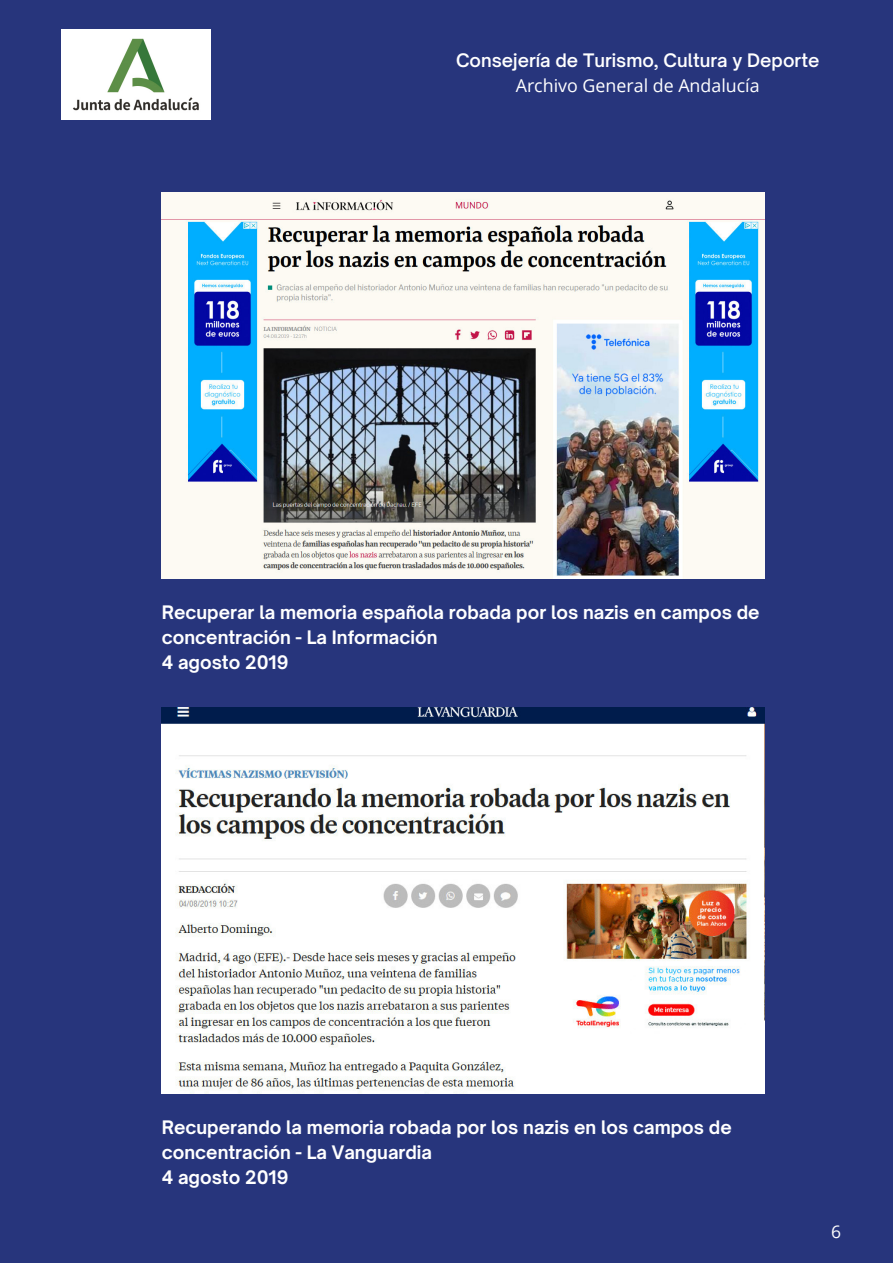
<style>
.page{position:relative;width:893px;height:1264px;background:#fff}
.page>*{position:absolute;margin:0;border:0;box-sizing:border-box;transform-origin:0 0}
.t1{font:700 17.85px/24.8px "Open Sauce One";color:#fff}
.t2{font:600 17.85px "Open Sauce One";color:#fff}
.t3{font:17.85px "Open Sans";color:#fff}
.t4{font:17.55px "Open Sans";color:#fff}
</style>
<div class="page">
<div style="left:0;top:0;width:892px;height:1262px;background:#27357c"></div>
<img style="left:62px;top:30px;width:148px;height:90px">
<img style="left:162px;top:192px;width:602px;height:386px">
<img style="left:162px;top:708px;width:602px;height:385px">
<p class="t2" style="left:456px;top:49px;width:365px">Consejería de Turismo, Cultura y Deporte</p>
<p class="t3" style="left:515px;top:72px;width:245px">Archivo General de Andalucía</p>
<p class="t1" style="left:162px;top:600px;width:599px">Recuperar la memoria española robada por los nazis en campos de concentración - La Información</p>
<p class="t1" style="left:162px;top:649px;width:128px">4 agosto 2019</p>
<p class="t1" style="left:162px;top:1115px;width:571px">Recuperando la memoria robada por los nazis en los campos de concentración - La Vanguardia</p>
<p class="t1" style="left:162px;top:1164px;width:128px">4 agosto 2019</p>
<p class="t4" style="left:831px;top:1218px;width:11px">6</p>
</div>
